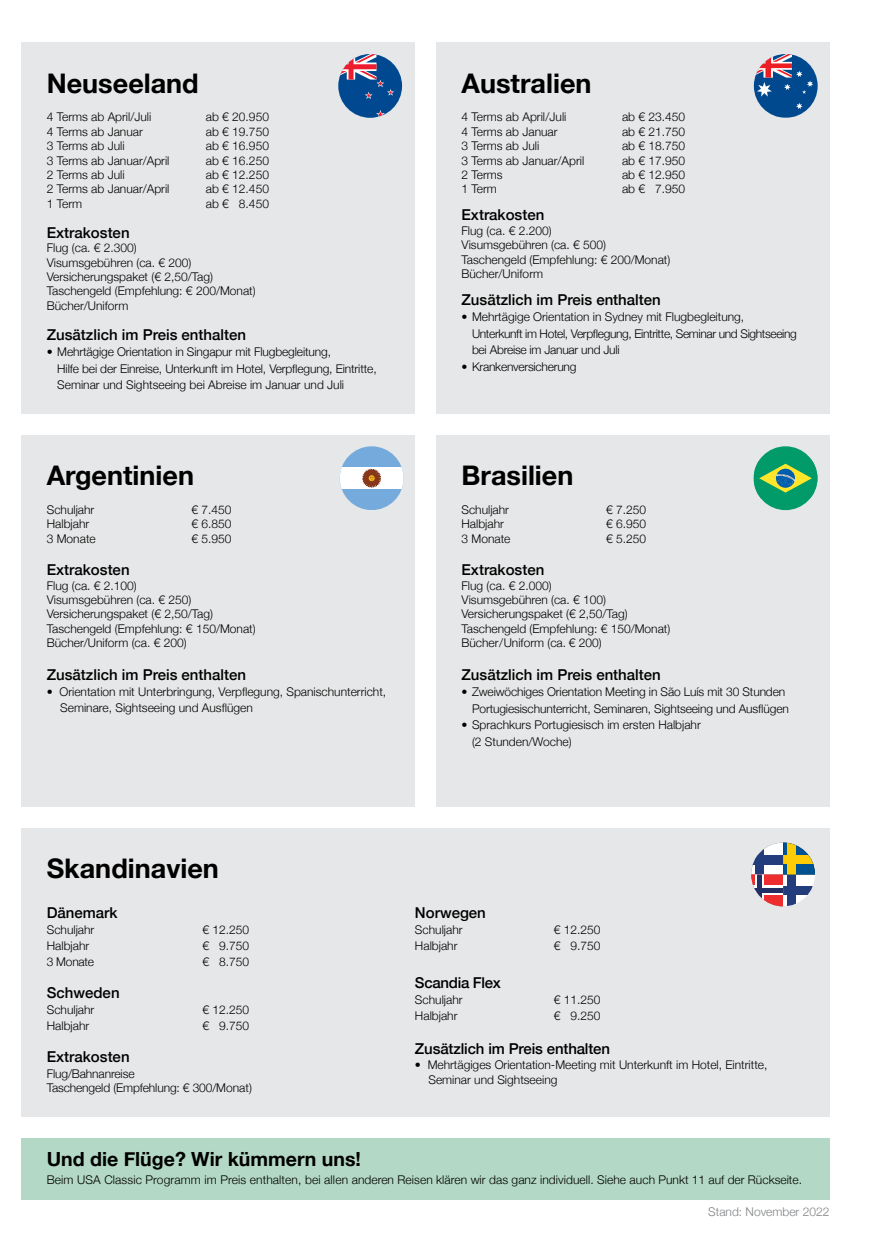
<style>
.page{position:relative;width:872px;height:1242px;background:#fff}
.page>*{position:absolute;margin:0;border:0;box-sizing:border-box;transform-origin:0 0}
.t1{font:700 27px "Helvetica Neue";color:#000}
.t2{font:700 19.5px "Helvetica Neue";color:#000}
.t3{font:500 15px "Helvetica Neue";color:#000}
.t4{font:500 15px "Helvetica Neue";letter-spacing:-.02em;color:#000}
.t5{font:300 12px/14.4px "Helvetica Neue";color:#000}
.t6{font:300 12px/16.5px "Helvetica Neue";letter-spacing:-.02em;color:#000}
.t7{font:300 12px "Helvetica Neue";color:#808285}
</style>
<div class="page">
<div style="left:21px;top:828px;width:808px;height:288px;background:#e6e7e8"></div>
<div style="left:21px;top:43px;width:394px;height:371px;background:#e6e7e8"></div>
<div style="left:436px;top:435px;width:393px;height:371px;background:#e6e7e8"></div>
<div style="left:436px;top:43px;width:393px;height:371px;background:#e6e7e8"></div>
<div style="left:21px;top:435px;width:394px;height:371px;background:#e6e7e8"></div>
<div style="left:753px;top:446px;width:64px;height:64px;background:#009b69;border-radius:50%"></div>
<div style="left:753px;top:459px;width:64px;height:38px;background:#009b68"></div>
<svg style="left:759px;top:464px;width:53px;height:28px"></svg>
<div style="left:340px;top:446px;width:63px;height:64px;background:#75abdc;border-radius:32px"></div>
<div style="left:340px;top:467px;width:63px;height:22px;background:#fff"></div>
<svg style="left:363px;top:469px;width:18px;height:19px"></svg>
<div style="left:338px;top:54px;width:64px;height:64px;background:#004990;border-radius:32px"></div>
<svg style="left:338px;top:54px;width:56px;height:45px"></svg>
<svg style="left:376px;top:110px;width:9px;height:8px"></svg>
<div style="left:754px;top:54px;width:63px;height:64px;background:#00498f;border-radius:32px"></div>
<svg style="left:754px;top:54px;width:59px;height:55px"></svg>
<div style="left:21px;top:1137px;width:808px;height:62px;background:#b3d8c5"></div>
<svg style="left:751px;top:842px;width:64px;height:64px"></svg>
<div style="left:787px;top:842px;width:8px;height:32px;background:#fecc07"></div>
<div style="left:783px;top:855px;width:32px;height:8px;background:#fecc07"></div>
<h1 class="t1" style="left:47px;top:66px;width:153px">Neuseeland</h1>
<p class="t5" style="left:47px;top:110px;width:106px">4 Terms ab April/Juli</p>
<p class="t5" style="left:206px;top:110px;width:65px">ab € 20.950</p>
<p class="t5" style="left:47px;top:124px;width:98px">4 Terms ab Januar</p>
<p class="t5" style="left:206px;top:124px;width:65px">ab € 19.750</p>
<p class="t5" style="left:47px;top:138px;width:79px">3 Terms ab Juli</p>
<p class="t5" style="left:206px;top:138px;width:65px">ab € 16.950</p>
<p class="t5" style="left:47px;top:153px;width:124px">3 Terms ab Januar/April</p>
<p class="t5" style="left:206px;top:153px;width:65px">ab € 16.250</p>
<p class="t5" style="left:47px;top:167px;width:79px">2 Terms ab Juli</p>
<p class="t5" style="left:206px;top:167px;width:65px">ab € 12.250</p>
<p class="t5" style="left:47px;top:182px;width:124px">2 Terms ab Januar/April</p>
<p class="t5" style="left:206px;top:182px;width:65px">ab € 12.450</p>
<p class="t5" style="left:47px;top:196px;width:37px">1 Term</p>
<p class="t5" style="left:206px;top:196px;width:65px">ab € 8.450</p>
<p class="t3" style="left:47px;top:223px;width:84px">Extrakosten</p>
<p class="t5" style="left:47px;top:240px;width:210px">Flug (ca. € 2.300)<br>Visumsgebühren (ca. € 200)<br>Versicherungspaket (€ 2,50/Tag)<br>Taschengeld (Empfehlung: € 200/Monat)<br>Bücher/Uniform</p>
<p class="t3" style="left:47px;top:325px;width:201px">Zusätzlich im Preis enthalten</p>
<p class="t5" style="left:57px;top:343px;width:321px;line-height:16.5px;text-indent:-10px">• Mehrtägige Orientation in Singapur mit Flugbegleitung,<br>Hilfe bei der Einreise, Unterkunft im Hotel, Verpflegung, Eintritte,<br>Seminar und Sightseeing bei Abreise im Januar und Juli</p>
<h1 class="t1" style="left:47px;top:459px;width:149px">Argentinien</h1>
<p class="t5" style="left:47px;top:502px;width:49px">Schuljahr</p>
<p class="t5" style="left:191px;top:502px;width:42px">€ 7.450</p>
<p class="t5" style="left:47px;top:517px;width:44px">Halbjahr</p>
<p class="t5" style="left:191px;top:517px;width:42px">€ 6.850</p>
<p class="t5" style="left:47px;top:531px;width:50px">3 Monate</p>
<p class="t5" style="left:191px;top:531px;width:42px">€ 5.950</p>
<p class="t3" style="left:47px;top:560px;width:84px">Extrakosten</p>
<p class="t5" style="left:47px;top:578px;width:210px">Flug (ca. € 2.100)<br>Visumsgebühren (ca. € 250)<br>Versicherungspaket (€ 2,50/Tag)<br>Taschengeld (Empfehlung: € 150/Monat)<br>Bücher/Uniform (ca. € 200)</p>
<p class="t3" style="left:47px;top:665px;width:201px">Zusätzlich im Preis enthalten</p>
<p class="t5" style="left:60px;top:684px;width:327px;line-height:15.8px;text-indent:-13px">• Orientation mit Unterbringung, Verpflegung, Spanischunterricht,<br>Seminare, Sightseeing und Ausflügen</p>
<h1 class="t1" style="left:461px;top:66px;width:131px">Australien</h1>
<p class="t5" style="left:461px;top:110px;width:106px">4 Terms ab April/Juli</p>
<p class="t5" style="left:622px;top:110px;width:65px">ab € 23.450</p>
<p class="t5" style="left:461px;top:124px;width:98px">4 Terms ab Januar</p>
<p class="t5" style="left:622px;top:124px;width:65px">ab € 21.750</p>
<p class="t5" style="left:461px;top:138px;width:79px">3 Terms ab Juli</p>
<p class="t5" style="left:622px;top:138px;width:65px">ab € 18.750</p>
<p class="t5" style="left:461px;top:153px;width:124px">3 Terms ab Januar/April</p>
<p class="t5" style="left:622px;top:153px;width:65px">ab € 17.950</p>
<p class="t5" style="left:461px;top:167px;width:43px">2 Terms</p>
<p class="t5" style="left:622px;top:167px;width:65px">ab € 12.950</p>
<p class="t5" style="left:461px;top:182px;width:37px">1 Term</p>
<p class="t5" style="left:622px;top:182px;width:65px">ab € 7.950</p>
<p class="t3" style="left:461px;top:206px;width:84px">Extrakosten</p>
<p class="t5" style="left:461px;top:223px;width:210px">Flug (ca. € 2.200)<br>Visumsgebühren (ca. € 500)<br>Taschengeld (Empfehlung: € 200/Monat)<br>Bücher/Uniform</p>
<p class="t3" style="left:461px;top:290px;width:201px">Zusätzlich im Preis enthalten</p>
<p class="t6" style="left:472px;top:309px;width:326px;text-indent:-10px">• Mehrtägige Orientation in Sydney mit Flugbegleitung,<br>Unterkunft im Hotel, Verpflegung, Eintritte, Seminar und Sightseeing bei Abreise im Januar und Juli</p>
<p class="t6" style="left:461px;top:358px;width:116px">• Krankenversicherung</p>
<h1 class="t1" style="left:461px;top:459px;width:113px">Brasilien</h1>
<p class="t5" style="left:461px;top:502px;width:49px">Schuljahr</p>
<p class="t5" style="left:606px;top:502px;width:42px">€ 7.250</p>
<p class="t5" style="left:461px;top:517px;width:44px">Halbjahr</p>
<p class="t5" style="left:606px;top:517px;width:42px">€ 6.950</p>
<p class="t5" style="left:461px;top:531px;width:50px">3 Monate</p>
<p class="t5" style="left:606px;top:531px;width:42px">€ 5.250</p>
<p class="t3" style="left:461px;top:560px;width:84px">Extrakosten</p>
<p class="t5" style="left:461px;top:578px;width:210px">Flug (ca. € 2.000)<br>Visumsgebühren (ca. € 100)<br>Versicherungspaket (€ 2,50/Tag)<br>Taschengeld (Empfehlung: € 150/Monat)<br>Bücher/Uniform (ca. € 200)</p>
<p class="t3" style="left:461px;top:665px;width:201px">Zusätzlich im Preis enthalten</p>
<p class="t5" style="left:461px;top:683px;width:329px;line-height:16.5px;text-align:right">• Zweiwöchiges Orientation Meeting in São Luís mit 30 Stunden<br>Portugiesischunterricht, Seminaren, Sightseeing und Ausflügen</p>
<p class="t5" style="left:472px;top:716px;width:230px;line-height:16.5px;text-indent:-10px">• Sprachkurs Portugiesisch im ersten Halbjahr (2 Stunden/Woche)</p>
<h1 class="t1" style="left:47px;top:851px;width:174px">Skandinavien</h1>
<p class="t3" style="left:47px;top:904px;width:72px">Dänemark</p>
<p class="t5" style="left:47px;top:922px;width:49px">Schuljahr</p>
<p class="t5" style="left:202px;top:922px;width:48px">€ 12.250</p>
<p class="t5" style="left:47px;top:938px;width:44px">Halbjahr</p>
<p class="t5" style="left:202px;top:938px;width:48px">€ 9.750</p>
<p class="t5" style="left:47px;top:954px;width:49px">3 Monate</p>
<p class="t5" style="left:202px;top:954px;width:48px">€ 8.750</p>
<p class="t3" style="left:47px;top:983px;width:74px">Schweden</p>
<p class="t5" style="left:47px;top:1002px;width:49px">Schuljahr</p>
<p class="t5" style="left:202px;top:1002px;width:48px">€ 12.250</p>
<p class="t5" style="left:47px;top:1018px;width:44px">Halbjahr</p>
<p class="t5" style="left:202px;top:1018px;width:48px">€ 9.750</p>
<p class="t3" style="left:47px;top:1047px;width:84px">Extrakosten</p>
<p class="t5" style="left:47px;top:1065px;width:207px">Flug/Bahnanreise<br>Taschengeld (Empfehlung: € 300/Monat)</p>
<p class="t3" style="left:415px;top:904px;width:72px">Norwegen</p>
<p class="t5" style="left:415px;top:922px;width:49px">Schuljahr</p>
<p class="t5" style="left:553px;top:922px;width:48px">€ 12.250</p>
<p class="t5" style="left:415px;top:938px;width:44px">Halbjahr</p>
<p class="t5" style="left:553px;top:938px;width:48px">€ 9.750</p>
<p class="t4" style="left:415px;top:973px;width:87px">Scandia Flex</p>
<p class="t5" style="left:415px;top:992px;width:49px">Schuljahr</p>
<p class="t5" style="left:553px;top:992px;width:48px">€ 11.250</p>
<p class="t5" style="left:415px;top:1008px;width:44px">Halbjahr</p>
<p class="t5" style="left:553px;top:1008px;width:48px">€ 9.250</p>
<p class="t3" style="left:415px;top:1039px;width:197px">Zusätzlich im Preis enthalten</p>
<p class="t5" style="left:428px;top:1056px;width:340px;line-height:15px;text-indent:-14px">• Mehrtägiges Orientation-Meeting mit Unterkunft im Hotel, Eintritte,<br>Seminar und Sightseeing</p>
<h2 class="t2" style="left:47px;top:1147px;width:316px">Und die Flüge? Wir kümmern uns!</h2>
<p class="t5" style="left:47px;top:1172px;width:756px">Beim USA Classic Programm im Preis enthalten, bei allen anderen Reisen klären wir das ganz individuell. Siehe auch Punkt 11 auf der Rückseite.</p>
<p class="t7" style="left:708px;top:1204px;width:123px">Stand: November 2022</p>
</div>
